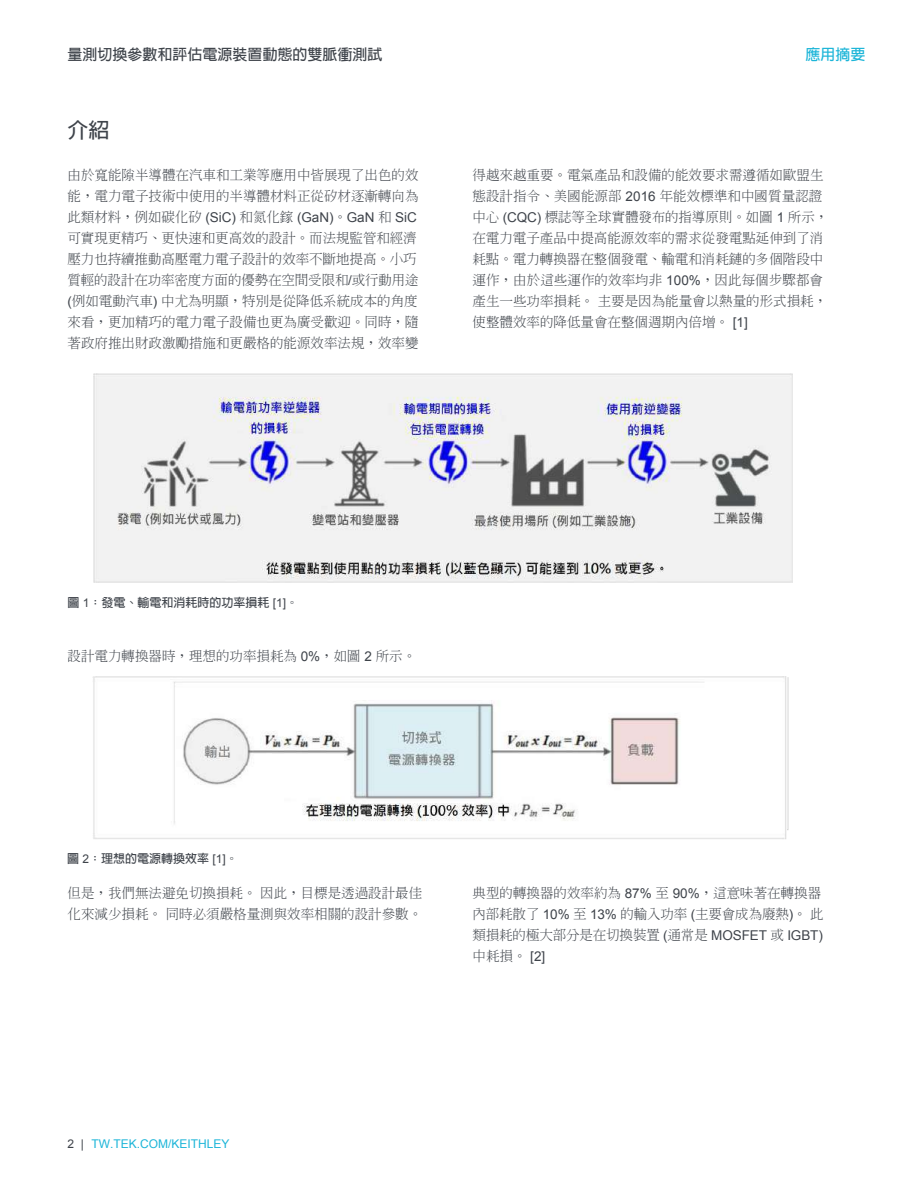
<style>
.page{position:relative;width:918px;height:1188px;background:#fff}
.page>*{position:absolute;margin:0;border:0;box-sizing:border-box;transform-origin:0 0}
.t1{font:700 21px "Lin Gothic";color:#3e434a}
.t2{font:700 15px "Lin Gothic";color:#3e434a}
.t3{font:700 15px "Lin Gothic";color:#1cb5d8}
.t4{font:300 13.5px/21px "Adobe Ming Std";color:#3e434a}
.t5{font:700 12px "Lin Gothic";color:#3e434a}
.t6{font:12px "Arial";color:#1cb5d8}
.s1{font-family:"Arial";font-weight:400}
.s2{color:#3e434a}
</style>
<div class="page">
<img style="left:94px;top:374px;width:699px;height:208px">
<img style="left:93px;top:677px;width:694px;height:162px">
<p class="t2" style="left:68px;top:47px;width:316px">量測切換參數和評估電源裝置動態的雙脈衝測試</p>
<p class="t3" style="left:805px;top:47px;width:61px">應用摘要</p>
<h1 class="t1" style="left:68px;top:119px;width:43px">介紹</h1>
<p class="t4" style="left:68px;top:164px;width:353px">由於寬能隙半導體在汽車和工業等應用中皆展現了出色的效能，電力電子技術中使用的半導體材料正從矽材逐漸轉向為此類材料，例如碳化矽 <span class="s1">(SiC)</span> 和氮化鎵 <span class="s1">(GaN)</span>。<span class="s1">GaN</span> 和 <span class="s1">SiC</span>可實現更精巧、更快速和更高效的設計。而法規監管和經濟壓力也持續推動高壓電力電子設計的效率不斷地提高。小巧質輕的設計在功率密度方面的優勢在空間受限和<span class="s1">/</span>或行動用途<span class="s1">(</span>例如電動汽車<span class="s1">)</span> 中尤為明顯，特別是從降低系統成本的角度來看，更加精巧的電力電子設備也更為廣受歡迎。同時，隨著政府推出財政激勵措施和更嚴格的能源效率法規，效率變</p>
<p class="t4" style="left:472px;top:164px;width:357px">得越來越重要。電氣產品和設備的能效要求需遵循如歐盟生態設計指令、美國能源部 <span class="s1">2016</span> 年能效標準和中國質量認證中心 <span class="s1">(CQC)</span> 標誌等全球實體發布的指導原則。如圖 <span class="s1">1</span> 所示，在電力電子產品中提高能源效率的需求從發電點延伸到了消耗點。電力轉換器在整個發電、輸電和消耗鏈的多個階段中運作，由於這些運作的效率均非 <span class="s1">100%</span>，因此每個步驟都會產生一些功率損耗。主要是因為能量會以熱量的形式損耗，使整體效率的降低量會在整個週期內倍增。 <span class="s1">[1]</span></p>
<p class="t5" style="left:68px;top:596px;width:232px">圖 <span class="s1">1</span>：發電、輸電和消耗時的功率損耗 <span class="s1">[1]</span>。</p>
<p class="t4" style="left:68px;top:645px;width:350px">設計電力轉換器時，理想的功率損耗為 <span class="s1">0%</span>，如圖 <span class="s1">2</span> 所示。</p>
<p class="t5" style="left:67px;top:852px;width:172px">圖 <span class="s1">2</span>：理想的電源轉換效率 <span class="s1">[1]</span>。</p>
<p class="t4" style="left:68px;top:882px;width:356px">但是，我們無法避免切換損耗。因此，目標是透過設計最佳化來減少損耗。同時必須嚴格量測與效率相關的設計參數。</p>
<p class="t4" style="left:472px;top:882px;width:353px">典型的轉換器的效率約為 <span class="s1">87%</span> 至 <span class="s1">90%</span>，這意味著在轉換器內部耗散了 <span class="s1">10%</span> 至 <span class="s1">13%</span> 的輸入功率 <span class="s1">(</span>主要會成為廢熱<span class="s1">)</span>。此類損耗的極大部分是在切換裝置 <span class="s1">(</span>通常是 <span class="s1">MOSFET</span> 或 <span class="s1">IGBT)</span>中耗損。 <span class="s1">[2]</span></p>
<p class="t6" style="left:68px;top:1135px;width:164px"><span class="s2">2 |</span> TW.TEK.COM/KEITHLEY</p>
</div>
